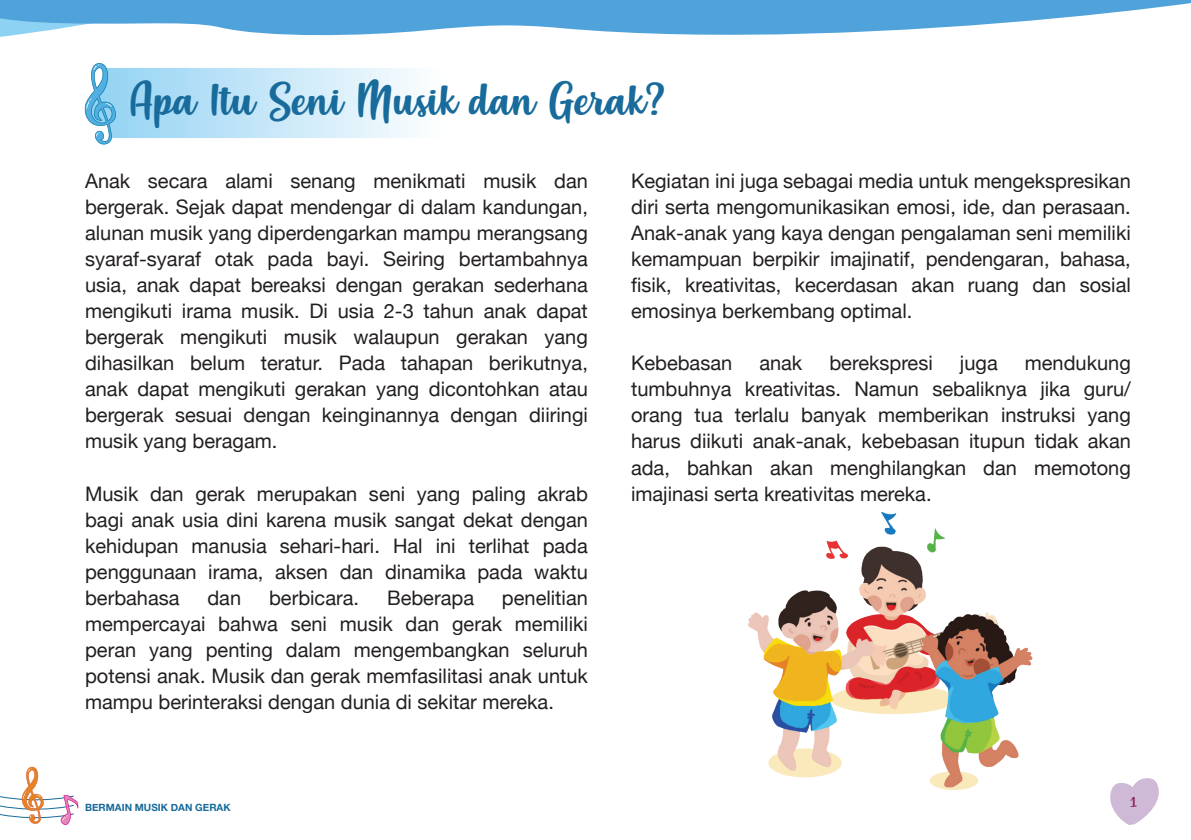
<style>
.page{position:relative;width:1191px;height:840px;background:#fff}
.page>*{position:absolute;margin:0;border:0;box-sizing:border-box;transform-origin:0 0}
.t1{font:42px "Misses";color:#186b9b;scale:1.14 1}
.t2{font:32px "Beautiful Mess";color:#901f57}
.t3{font:20px/26px "Helvetica Neue";color:#231f20;text-align:justify}
.t4{font:700 10px "Helvetica Neue";color:#186b9b}
</style>
<div class="page">
<svg style="left:1110px;top:778px;width:49px;height:46px"></svg>
<svg style="left:441px;top:0;width:750px;height:35px;fill:#50a3da"></svg>
<svg style="left:0;top:766px;width:79px;height:59px"></svg>
<svg style="left:0;top:0;width:441px;height:145px"></svg>
<img style="left:748px;top:511px;width:285px;height:279px">
<h1 class="t1" style="left:128px;top:72px;width:471px">Apa Itu Seni Musik dan Gerak?</h1>
<p class="t3" style="left:85px;top:169px;width:504px">Anak secara alami senang menikmati musik dan bergerak. Sejak dapat mendengar di dalam kandungan, alunan musik yang diperdengarkan mampu merangsang syaraf-syaraf otak pada bayi. Seiring bertambahnya usia, anak dapat bereaksi dengan gerakan sederhana mengikuti irama musik. Di usia 2-3 tahun anak dapat bergerak mengikuti musik walaupun gerakan yang dihasilkan belum teratur. Pada tahapan berikutnya, anak dapat mengikuti gerakan yang dicontohkan atau bergerak sesuai dengan keinginannya dengan diiringi musik yang beragam.</p>
<p class="t3" style="left:85px;top:481px;width:504px">Musik dan gerak merupakan seni yang paling akrab bagi anak usia dini karena musik sangat dekat dengan kehidupan manusia sehari-hari. Hal ini terlihat pada penggunaan irama, aksen dan dinamika pada waktu berbahasa</p>
<p class="t3" style="left:85px;top:585px;width:504px;text-indent:417px">penelitian mempercayai bahwa seni musik dan gerak memiliki peran yang penting dalam mengembangkan seluruh potensi anak. Musik dan gerak memfasilitasi anak untuk mampu berinteraksi dengan dunia di sekitar mereka.</p>
<p class="t3" style="left:207px;top:585px;width:35px">dan</p>
<p class="t3" style="left:269px;top:585px;width:91px">berbicara.</p>
<p class="t3" style="left:387px;top:585px;width:89px">Beberapa</p>
<p class="t4" style="left:85px;top:799px;width:147px">BERMAIN MUSIK DAN GERAK</p>
<p class="t3" style="left:631px;top:169px;width:501px">Kegiatan ini juga sebagai media untuk mengekspresikan diri serta mengomunikasikan emosi, ide, dan perasaan.<br>Anak-anak yang kaya dengan pengalaman seni memiliki kemampuan berpikir imajinatif, pendengaran, bahasa, fisik, kreativitas, kecerdasan akan ruang dan sosial emosinya berkembang optimal.</p>
<p class="t3" style="left:631px;top:351px;width:103px">Kebebasan</p>
<p class="t3" style="left:759px;top:351px;width:44px">anak</p>
<p class="t3" style="left:829px;top:351px;width:105px">berekspresi</p>
<p class="t3" style="left:960px;top:351px;width:39px">juga</p>
<p class="t3" style="left:631px;top:351px;width:501px;text-indent:394px">mendukung tumbuhnya kreativitas. Namun sebaliknya jika guru/ orang tua terlalu banyak memberikan instruksi yang harus diikuti anak-anak, kebebasan itupun tidak akan ada, bahkan akan menghilangkan dan memotong imajinasi serta kreativitas mereka.</p>
<h2 class="t2" style="left:1130px;top:776px;width:9px">1</h2>
</div>
